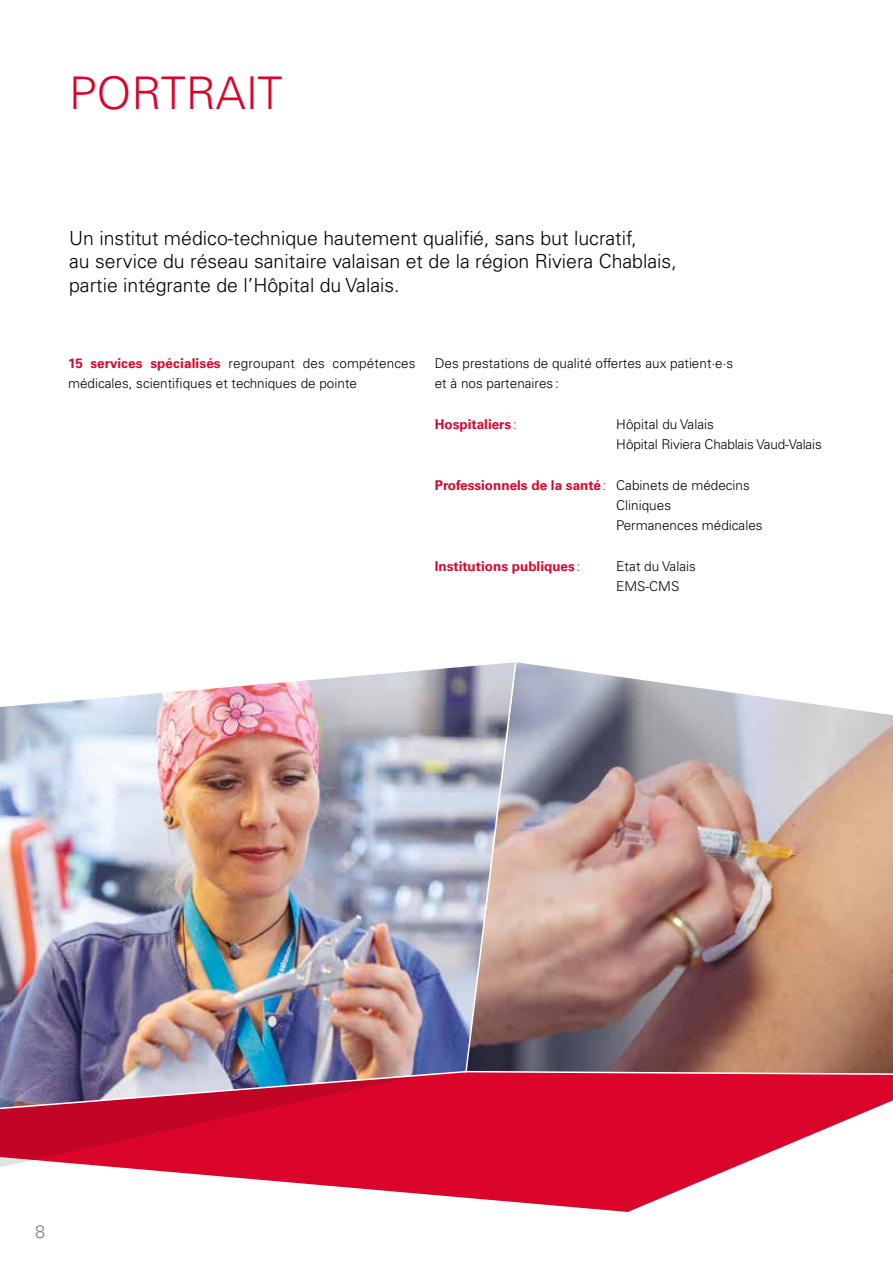
<style>
.page{position:relative;width:893px;height:1263px;background:#fff}
.page>*{position:absolute;margin:0;border:0;box-sizing:border-box;transform-origin:0 0}
.t1{font:300 45px "Univers LT Std";color:#db052c}
.t2{font:300 19.5px/23.4px "Univers LT Std";color:#000}
.t3{font:300 18px "Univers LT Std";color:#778186}
.t4{font:300 13.5px/20.2px "Univers LT Std";color:#000}
.t5{font:700 13.5px "Univers LT Std";color:#db052c}
.s1{font-weight:700;color:#db052c}
.s2{font-weight:300}
.s3{color:#db052c}
</style>
<div class="page">
<svg style="left:400px;top:1076px;width:493px;height:136px;fill:#db052c"></svg>
<svg style="left:0;top:1116px;width:414px;height:76px;fill:#db052c"></svg>
<img style="left:517px;top:662px;width:376px;height:414px">
<img style="left:0;top:662px;width:517px;height:454px">
<h1 class="t1" style="left:69px;top:66px;width:215px">PORTRAIT</h1>
<h2 class="t2" style="left:69px;top:226px;width:609px">Un institut médico-technique hautement qualifié, sans but lucratif,<br>au service du réseau sanitaire valaisan et de la région Riviera Chablais, partie intégrante de l’Hôpital du Valais.</h2>
<p class="t4" style="left:68px;top:353px;width:349px"><span class="s1">15 services spécialisés</span> regroupant des compétences médicales, scientifiques et techniques de pointe</p>
<p class="t4" style="left:435px;top:353px;width:300px">Des prestations de qualité offertes aux patient·e·s et à nos partenaires:</p>
<p class="t5" style="left:435px;top:416px;width:83px">Hospitaliers<span class="s2">:</span></p>
<p class="t4" style="left:616px;top:414px;width:207px">Hôpital du Valais<br>Hôpital Riviera Chablais Vaud-Valais</p>
<p class="t4" style="left:616px;top:475px;width:148px;text-indent:-181px"><span class="s1">Professionnels de la santé</span><span class="s3">:</span> Cabinets de médecins<br>Cliniques<br>Permanences médicales</p>
<p class="t5" style="left:435px;top:558px;width:147px">Institutions publiques<span class="s2">:</span></p>
<p class="t4" style="left:616px;top:556px;width:81px">Etat du Valais<br>EMS-CMS</p>
<h3 class="t3" style="left:35px;top:1221px;width:12px">8</h3>
</div>
